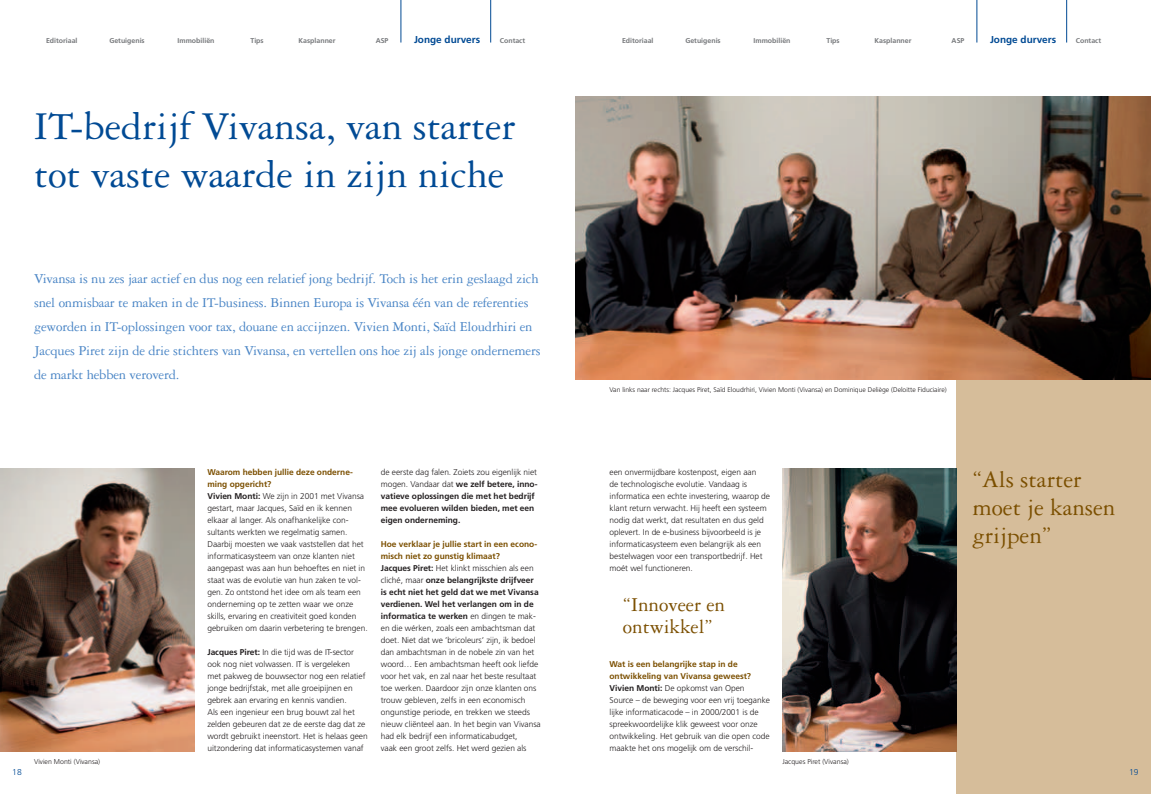
<style>
.page{position:relative;width:1151px;height:794px;background:#fff}
.page>*{position:absolute;margin:0;border:0;box-sizing:border-box;transform-origin:0 0}
.t1{font:42px/48px "Garamond Three";color:#014a94}
.t2{font:25px/28px "Garamond Three";color:#7b4f00}
.t3{font:21px/22px "Garamond Three";color:#7b4f00}
.t4{font:14.5px/24px "Garamond Three";letter-spacing:-.01em;color:#4884c5}
.t5{font:700 10px "Frutiger";color:#014a94}
.t6{font:300 8.5px "Frutiger LT Std";color:#014a94}
.t7{font:300 8.4px/12px "Frutiger LT Std";letter-spacing:-.005em;color:#231f20}
.t8{font:700 8.4px/12px "Frutiger LT Std";letter-spacing:-.005em;color:#231f20}
.t9{font:700 7px "Frutiger";color:#76787b}
.t10{font:300 7px "Frutiger LT Std";color:#231f20}
.t11{font:300 6.8px "Frutiger LT Std";color:#231f20}
.s1{font-weight:700;color:#7b4f00}
.s2{font-weight:700}
.s3{font-weight:300}
</style>
<div class="page">
<div style="left:956px;top:96px;width:195px;height:698px;background:#d6bd9a"></div>
<img style="left:575px;top:96px;width:576px;height:283px">
<img style="left:0;top:469px;width:195px;height:282px">
<img style="left:783px;top:469px;width:173px;height:282px">
<hr style="left:490px;top:0;width:1px;height:43px;background:#014a94">
<hr style="left:401px;top:0;width:1px;height:43px;background:#014a94">
<hr style="left:1066px;top:0;width:1px;height:43px;background:#014a94">
<hr style="left:977px;top:0;width:1px;height:43px;background:#014a94">
<p class="t9" style="left:46px;top:37px;width:33px">Editoriaal</p>
<p class="t9" style="left:109px;top:37px;width:37px">Getuigenis</p>
<p class="t9" style="left:178px;top:37px;width:38px">Immobiliën</p>
<p class="t9" style="left:250px;top:37px;width:15px">Tips</p>
<p class="t9" style="left:299px;top:37px;width:38px">Kasplanner</p>
<p class="t9" style="left:376px;top:37px;width:14px">ASP</p>
<p class="t5" style="left:414px;top:35px;width:68px">Jonge durvers</p>
<p class="t9" style="left:500px;top:37px;width:27px">Contact</p>
<p class="t9" style="left:622px;top:37px;width:33px">Editoriaal</p>
<p class="t9" style="left:685px;top:37px;width:37px">Getuigenis</p>
<p class="t9" style="left:753px;top:37px;width:38px">Immobiliën</p>
<p class="t9" style="left:826px;top:37px;width:15px">Tips</p>
<p class="t9" style="left:874px;top:37px;width:38px">Kasplanner</p>
<p class="t9" style="left:952px;top:37px;width:14px">ASP</p>
<p class="t5" style="left:990px;top:35px;width:68px">Jonge durvers</p>
<p class="t9" style="left:1076px;top:37px;width:27px">Contact</p>
<h1 class="t1" style="left:34px;top:105px;width:483px">IT-bedrijf Vivansa, van starter tot vaste waarde in zijn niche</h1>
<p class="t4" style="left:34px;top:267px;width:508px">Vivansa is nu zes jaar actief en dus nog een relatief jong bedrijf. Toch is het erin geslaagd zich snel onmisbaar te maken in de IT-business. Binnen Europa is Vivansa één van de referenties geworden in IT-oplossingen voor tax, douane en accijnzen. Vivien Monti, Saïd Eloudrhiri en Jacques Piret zijn de drie stichters van Vivansa, en vertellen ons hoe zij als jonge ondernemers de markt hebben veroverd.</p>
<p class="t11" style="left:609px;top:386px;width:339px">Van links naar rechts: Jacques Piret, Saïd Eloudrhiri, Vivien Monti (Vivansa) en Dominique Deliège (Deloitte Fiduciaire)</p>
<p class="t7" style="left:207px;top:466px;width:162px"><span class="s1">Waarom hebben jullie deze onderne&shy;ming opgericht?<br></span><span class="s2">Vivien Monti:</span> We zijn in 2001 met Vivansa gestart, maar Jacques, Saïd en ik kennen elkaar al langer. Als onafhankelijke con&shy;sultants werkten we regelmatig samen.<br>Daarbij moesten we vaak vaststellen dat het informaticasysteem van onze klanten niet aangepast was aan hun behoeftes en niet in staat was de evolutie van hun zaken te vol&shy;gen. Zo ontstond het idee om als team een onderneming op te zetten waar we onze skills, ervaring en creativiteit goed konden gebruiken om daarin verbetering te brengen.</p>
<p class="t7" style="left:207px;top:646px;width:162px"><span class="s2">Jacques Piret:</span> In die tijd was de IT-sector ook nog niet volwassen. IT is vergeleken<br>met pakweg de bouwsector nog een relatief jonge bedrijfstak, met alle groeipijnen en gebrek aan ervaring en kennis vandien.<br>Als een ingenieur een brug bouwt zal het zelden gebeuren dat ze de eerste dag dat ze wordt gebruikt ineenstort. Het is helaas geen uitzondering dat informaticasystemen vanaf</p>
<p class="t8" style="left:381px;top:466px;width:158px"><span class="s3">de eerste dag falen. Zoiets zou eigenlijk niet mogen. Vandaar dat</span> we zelf betere, inno&shy;vatieve oplossingen die met het bedrijf mee evolueren wilden bieden, met een eigen onderneming.</p>
<p class="t7" style="left:381px;top:538px;width:161px"><span class="s1">Hoe verklaar je jullie start in een econo&shy;misch niet zo gunstig klimaat?<br></span><span class="s2">Jacques Piret:</span> Het klinkt misschien als een cliché, maar <span class="s2">onze belangrijkste drijfveer is echt niet het geld dat we met Vivansa verdienen. Wel het verlangen om in de informatica te werken</span> en dingen te mak&shy;en die wérken, zoals een ambachtsman dat doet. Niet dat we ’bricoleurs’ zijn, ik bedoel dan ambachtsman in de nobele zin van het woord… Een ambachtsman heeft ook liefde voor het vak, en zal naar het beste resultaat toe werken. Daardoor zijn onze klanten ons trouw gebleven, zelfs in een economisch ongunstige periode, en trekken we steeds nieuw cliënteel aan. In het begin van Vivansa had elk bedrijf een informaticabudget,<br>vaak een groot zelfs. Het werd gezien als</p>
<p class="t7" style="left:609px;top:466px;width:162px">een onvermijdbare kostenpost, eigen aan<br>de technologische evolutie. Vandaag is informatica een echte investering, waarop de klant return verwacht. Hij heeft een systeem nodig dat werkt, dat resultaten en dus geld oplevert. In de e-business bijvoorbeeld is je informaticasysteem even belangrijk als een bestelwagen voor een transportbedrijf. Het moét wel functioneren.</p>
<h3 class="t3" style="left:623px;top:595px;width:104px">“Innoveer en ontwikkel”</h3>
<p class="t7" style="left:609px;top:658px;width:162px"><span class="s1">Wat is een belangrijke stap in de ontwikkeling van Vivansa geweest?<br></span><span class="s2">Vivien Monti:</span> De opkomst van Open Source – de beweging voor een vrij toeganke lijke informaticacode – in 2000/2001 is de spreekwoordelijke klik geweest voor onze ontwikkeling. Het gebruik van die open code maakte het ons mogelijk om de verschil-</p>
<p class="t10" style="left:34px;top:758px;width:68px">Vivien Monti (Vivansa)</p>
<p class="t10" style="left:782px;top:758px;width:68px">Jacques Piret (Vivansa)</p>
<h2 class="t2" style="left:972px;top:468px;width:145px">“Als starter moet je kansen grijpen”</h2>
<p class="t6" style="left:12px;top:768px;width:11px">18</p>
<p class="t6" style="left:1129px;top:768px;width:11px">19</p>
</div>
